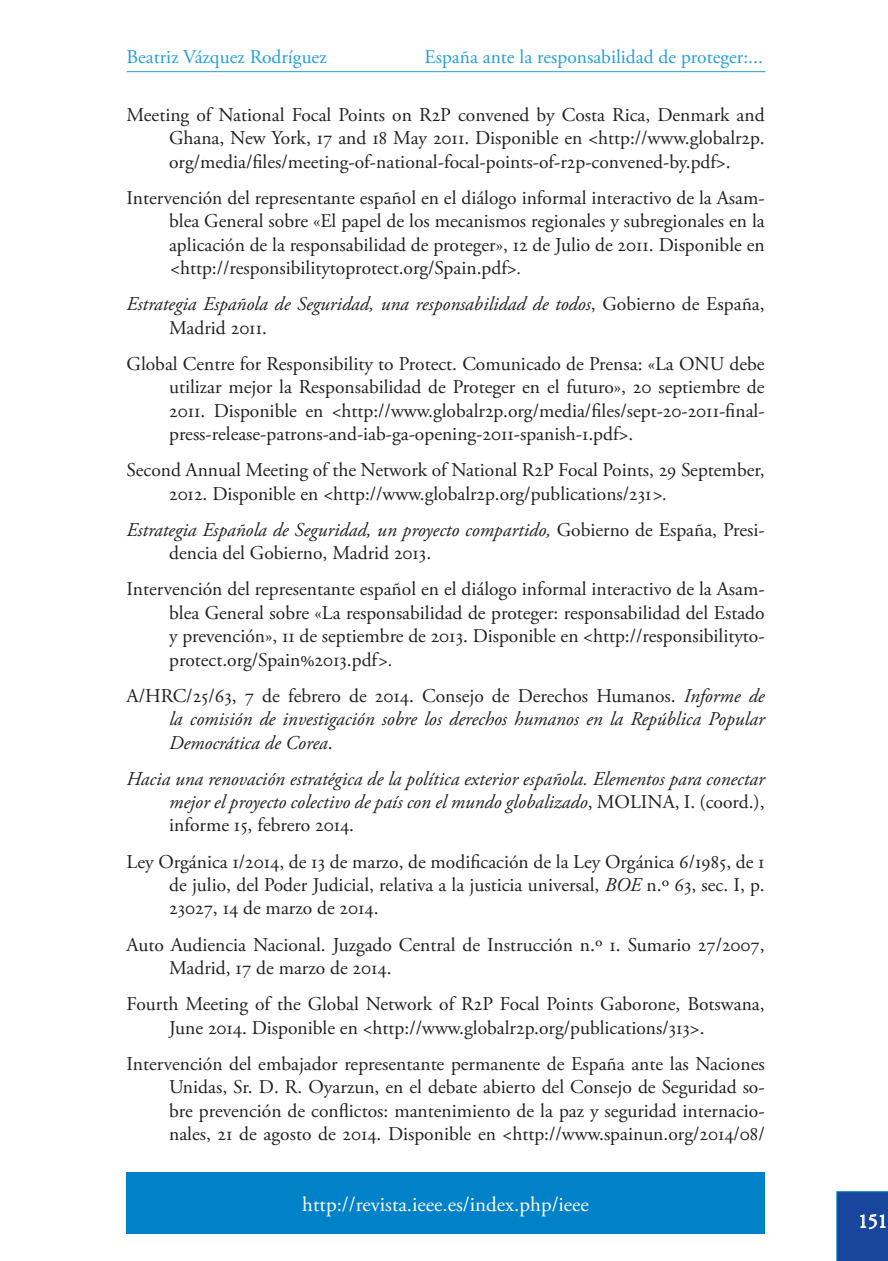
<style>
.page{position:relative;width:888px;height:1261px;background:#fff}
.page>*{position:absolute;margin:0;border:0;box-sizing:border-box;transform-origin:0 0}
.t1{font:21px "Adobe Garamond Pro";color:#fff}
.t2{font:19.5px/23.4px "Adobe Garamond Pro";color:#231f20}
.t3{font:italic 19.5px/23.4px "Adobe Garamond Pro";color:#231f20}
.t4{font:19.5px "Adobe Garamond Pro";color:#249fd9}
.t5{font:19.5px "Adobe Garamond Pro";color:#fff}
.s1{font-style:italic}
.s2{font-style:normal}
</style>
<div class="page">
<div style="left:127px;top:1172px;width:637px;height:62px;background:#0081c8"></div>
<hr style="left:127px;top:71px;width:638px;height:1px;background:#249fd9">
<svg style="left:836px;top:1191px;width:52px;height:70px"></svg>
<p class="t4" style="left:127px;top:45px;width:202px">Beatriz Vázquez Rodríguez</p>
<p class="t4" style="left:424px;top:45px;width:340px">España ante la responsabilidad de proteger:...</p>
<p class="t2" style="left:169px;top:104px;width:597px;text-align:justify;text-indent:-43px">Meeting of National Focal Points on R2P convened by Costa Rica, Denmark and Ghana, New York, 17 and 18 May 2011. Disponible en &lt;http://www.globalr2p. org/media/files/meeting-of-national-focal-points-of-r2p-convened-by.pdf&gt;.</p>
<p class="t2" style="left:169px;top:187px;width:597px;text-align:justify;text-indent:-43px">Intervención del representante español en el diálogo informal interactivo de la Asam&shy;blea General sobre «El papel de los mecanismos regionales y subregionales en la aplicación de la responsabilidad de proteger», 12 de Julio de 2011. Disponible en <span class="s1">&lt;</span>http://responsibilitytoprotect.org/Spain.pdf&gt;<span class="s1">.</span></p>
<p class="t3" style="left:169px;top:293px;width:597px;text-indent:-43px">Estrategia Española de Seguridad, una responsabilidad de todos<span class="s2">, Gobierno de España,<br>Madrid 2011.</span></p>
<p class="t2" style="left:169px;top:353px;width:597px;text-align:justify;text-indent:-43px">Global Centre for Responsibility to Protect. Comunicado de Prensa: «La ONU debe utilizar mejor la Responsabilidad de Proteger en el futuro», 20 septiembre de 2011. Disponible en &lt;http://www.globalr2p.org/media/files/sept-20-2011-final&shy;press-release-patrons-and-iab-ga-opening-2011-spanish-1.pdf&gt;.</p>
<p class="t2" style="left:169px;top:459px;width:597px;text-indent:-43px">Second Annual Meeting of the Network of National R2P Focal Points, 29 September,<br>2012. Disponible en &lt;http://www.globalr2p.org/publications/231<span class="s1">&gt;.</span></p>
<p class="t2" style="left:169px;top:518px;width:597px;text-indent:-43px"><span class="s1">Estrategia Española de Seguridad, un proyecto compartido,</span> Gobierno de España, Presi&shy;dencia del Gobierno, Madrid 2013.</p>
<p class="t2" style="left:169px;top:578px;width:597px;text-align:justify;text-indent:-43px">Intervención del representante español en el diálogo informal interactivo de la Asam&shy;blea General sobre «La responsabilidad de proteger: responsabilidad del Estado y prevención», 11 de septiembre de 2013. Disponible en &lt;http://responsibilityto&shy;protect.org/Spain%2013.pdf<span class="s1">&gt;.</span></p>
<p class="t2" style="left:127px;top:684px;width:33px">A/HRC</p>
<p class="t3" style="left:169px;top:684px;width:597px;text-align:justify;text-indent:17px"><span class="s2">/25/63, 7 de febrero de 2014. Consejo de Derechos Humanos.</span> Informe de la comisión de investigación sobre los derechos humanos en la República Popular Democrática de Corea<span class="s2">.</span></p>
<p class="t3" style="left:169px;top:767px;width:597px;text-indent:-43px">Hacia una renovación estratégica de la política exterior española. Elementos para conectar mejor el proyecto colectivo de país con el mundo globalizado<span class="s2">, MOLINA</span></p>
<p class="t2" style="left:675px;top:791px;width:91px">, I. (coord.),</p>
<p class="t2" style="left:127px;top:808px;width:639px;line-height:36.2px;text-indent:43px">informe 15, febrero 2014.<br>Ley Orgánica 1/2014, de 13 de marzo, de modificación de la Ley Orgánica 6/1985, de 1</p>
<p class="t2" style="left:169px;top:874px;width:597px">de julio, del Poder Judicial, relativa a la justicia universal, <span class="s1">BOE</span> n.º 63, sec. I, p.<br>23027, 14 de marzo de 2014.</p>
<p class="t2" style="left:169px;top:933px;width:597px;text-indent:-42px">Auto Audiencia Nacional. Juzgado Central de Instrucción n.º 1. Sumario 27/2007,<br>Madrid, 17 de marzo de 2014.</p>
<p class="t2" style="left:169px;top:993px;width:597px;text-indent:-43px">Fourth Meeting of the Global Network of R2P Focal Points Gaborone, Botswana,<br>June 2014. Disponible en &lt;http://www.globalr2p.org/publications/313&gt;.</p>
<p class="t2" style="left:169px;top:1052px;width:597px;text-align:justify;text-indent:-43px">Intervención del embajador representante permanente de España ante las Naciones Unidas, Sr. D. R. Oyarzun, en el debate abierto del Consejo de Seguridad so&shy;bre prevención de conflictos: mantenimiento de la paz y seguridad internacio&shy;nales, 21 de agosto de 2014. Disponible en &lt;http://www.spainun.org/2014/08/</p>
<p class="t1" style="left:302px;top:1192px;width:288px">http://revista.ieee.es/index.php/ieee</p>
<p class="t5" style="left:858px;top:1209px;width:31px">151</p>
</div>
